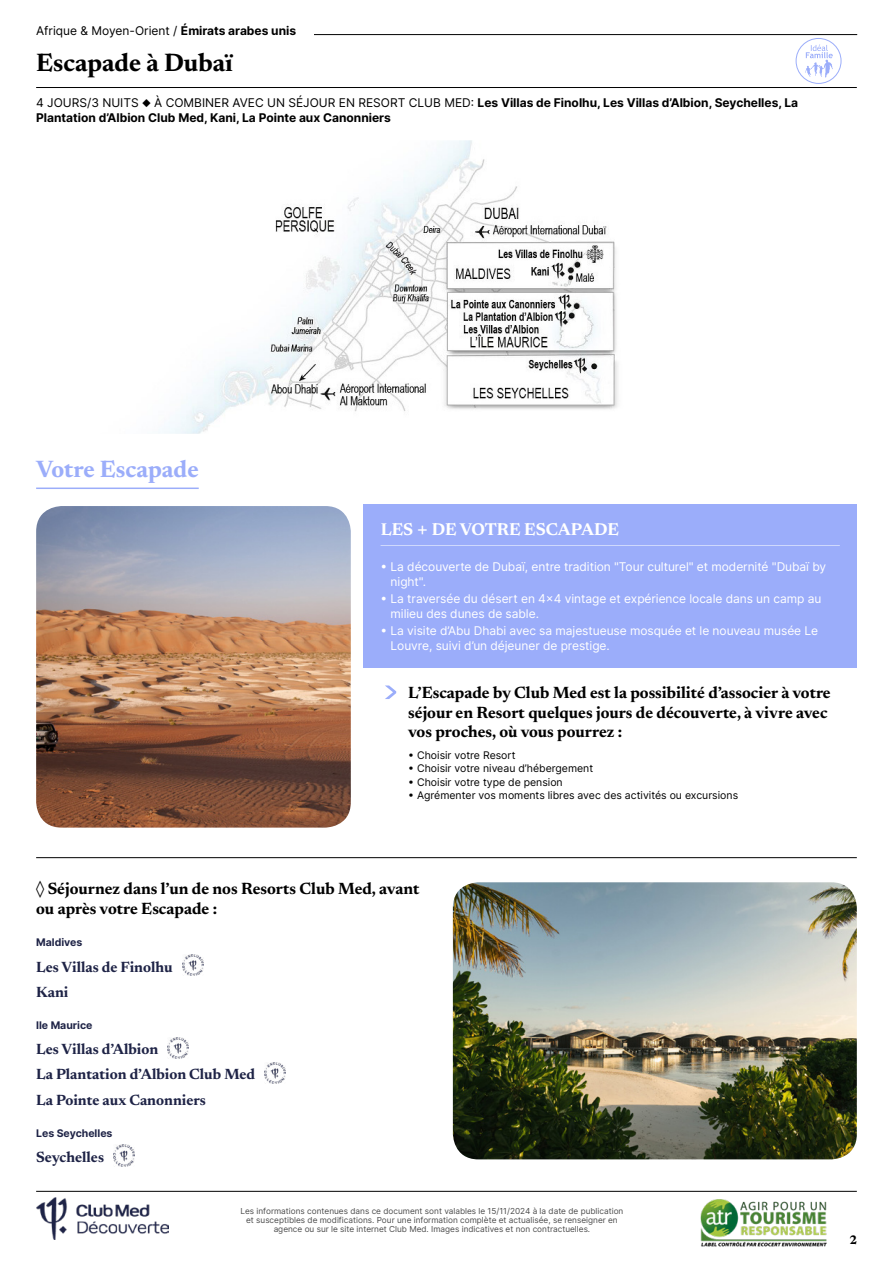
<style>
.page{position:relative;width:893px;height:1263px;background:#fff}
.page>*{position:absolute;margin:0;border:0;box-sizing:border-box;transform-origin:0 0}
.t1{font:700 25.5px "Newsreader 24 pt";color:#000}
.t2{font:700 24px "Newsreader 24 pt";color:#9badfa}
.t3{font:700 17.25px "Newsreader 24 pt";color:#fff}
.t4{font:700 16.5px/19.8px "Newsreader 24 pt";color:#000}
.t5{font:700 15px/25.2px "Newsreader 24 pt";color:#1e2346}
.t6{font:700 12.6px "Newsreader 24 pt";color:#000}
.t7{font:12px/15px "Inter";letter-spacing:-.005em;color:#fff}
.t8{font:700 12px/15px "Inter";color:#000}
.t9{font:12px "Inter";color:#000}
.t10{font:10.5px "Inter";color:#000}
.t11{font:700 10.5px "Inter";color:#1e2346}
.t12{font:8.25px/9px "Inter";color:#4d4d4d;text-align:center}
.s1{font-weight:700}
.s2{font-weight:400}
.s3{font-size:22.5px}
</style>
<div class="page">
<hr style="left:64px;top:34px;width:793px;height:1px;background:#000">
<hr style="left:36px;top:87px;width:821px;height:1px;background:#000">
<div style="left:36px;top:26px;width:277px;height:17px;background:#fff"></div>
<hr style="left:36px;top:1191px;width:821px;height:1px;background:#000">
<div style="left:796px;top:38px;width:45px;height:46px;border:1px solid #9badfa;border-radius:50%"></div>
<svg style="left:805px;top:45px;width:28px;height:33px"></svg>
<img style="left:36px;top:1197px;width:132px;height:42px">
<img style="left:700px;top:1199px;width:127px;height:48px">
<img style="left:453px;top:882px;width:404px;height:277px">
<div style="left:364px;top:505px;width:493px;height:47px;background:#9badfa"></div>
<hr style="left:381px;top:545px;width:459px;height:2px;background:#fff">
<div style="left:364px;top:546px;width:493px;height:57px;background:#9badfa"></div>
<div style="left:364px;top:578px;width:493px;height:57px;background:#9badfa"></div>
<div style="left:364px;top:610px;width:493px;height:57px;background:#9badfa"></div>
<svg style="left:385px;top:685px;width:11px;height:14px"></svg>
<img style="left:36px;top:506px;width:315px;height:322px">
<img style="left:182px;top:954px;width:21px;height:22px">
<img style="left:168px;top:1037px;width:21px;height:21px">
<img style="left:265px;top:1062px;width:21px;height:21px">
<img style="left:113px;top:1145px;width:22px;height:21px">
<hr style="left:36px;top:857px;width:821px;height:1px;background:#000">
<hr style="left:36px;top:487px;width:163px;height:2px;background:#9badfa">
<img style="left:159px;top:140px;width:459px;height:294px">
<p class="t9" style="left:36px;top:22px;width:262px">Afrique &amp; Moyen-Orient / <span class="s1">Émirats arabes unis</span></p>
<h1 class="t1" style="left:36px;top:44px;width:198px">Escapade à Dubaï</h1>
<p class="t8" style="left:36px;top:94px;width:764px"><span class="s2">4 JOURS/3 NUITS</span> ◆ <span class="s2">À COMBINER AVEC UN SÉJOUR EN RESORT CLUB MED:</span> Les Villas de Finolhu, Les Villas d’Albion, Seychelles, La<br>Plantation d’Albion Club Med, Kani, La Pointe aux Canonniers</p>
<h2 class="t2" style="left:36px;top:452px;width:164px">Votre Escapade</h2>
<h3 class="t3" style="left:381px;top:517px;width:240px">LES <span class="s3">+</span> DE VOTRE ESCAPADE</h3>
<p class="t7" style="left:391px;top:559px;width:437px;text-indent:-10px">• La découverte de Dubaï, entre tradition "Tour culturel" et modernité "Dubaï by night".</p>
<p class="t7" style="left:391px;top:591px;width:432px;text-indent:-10px">• La traversée du désert en 4x4 vintage et expérience locale dans un camp au milieu des dunes de sable.</p>
<p class="t7" style="left:391px;top:623px;width:429px;text-indent:-10px">• La visite d’Abu Dhabi avec sa majestueuse mosquée et le nouveau musée Le<br>Louvre, suivi d’un déjeuner de prestige.</p>
<h3 class="t4" style="left:408px;top:681px;width:424px">L’Escapade by Club Med est la possibilité d’associer à votre séjour en Resort quelques jours de découverte, à vivre avec vos proches, où vous pourrez :</h3>
<p class="t10" style="left:408px;top:747px;width:109px">• Choisir votre Resort</p>
<p class="t10" style="left:408px;top:761px;width:187px">• Choisir votre niveau d’hébergement</p>
<p class="t10" style="left:408px;top:774px;width:156px">• Choisir votre type de pension</p>
<p class="t10" style="left:408px;top:788px;width:331px">• Agrémenter vos moments libres avec des activités ou excursions</p>
<h3 class="t4" style="left:36px;top:878px;width:385px">◊ Séjournez dans l’un de nos Resorts Club Med, avant ou après votre Escapade :</h3>
<p class="t11" style="left:36px;top:935px;width:48px">Maldives</p>
<p class="t5" style="left:36px;top:953px;width:138px">Les Villas de Finolhu<br>Kani</p>
<p class="t11" style="left:36px;top:1017px;width:58px">Ile Maurice</p>
<p class="t5" style="left:36px;top:1035px;width:220px">Les Villas d’Albion<br>La Plantation d’Albion Club Med<br>La Pointe aux Canonniers</p>
<p class="t11" style="left:36px;top:1125px;width:78px">Les Seychelles</p>
<p class="t5" style="left:36px;top:1143px;width:69px">Seychelles</p>
<p class="t12" style="left:240px;top:1206px;width:384px">Les informations contenues dans ce document sont valables le 15/11/2024 à la date de publication et susceptibles de modifications. Pour une information complète et actualisée, se renseigner en agence ou sur le site internet Club Med. Images indicatives et non contractuelles.</p>
<p class="t6" style="left:849px;top:1230px;width:9px">2</p>
</div>
